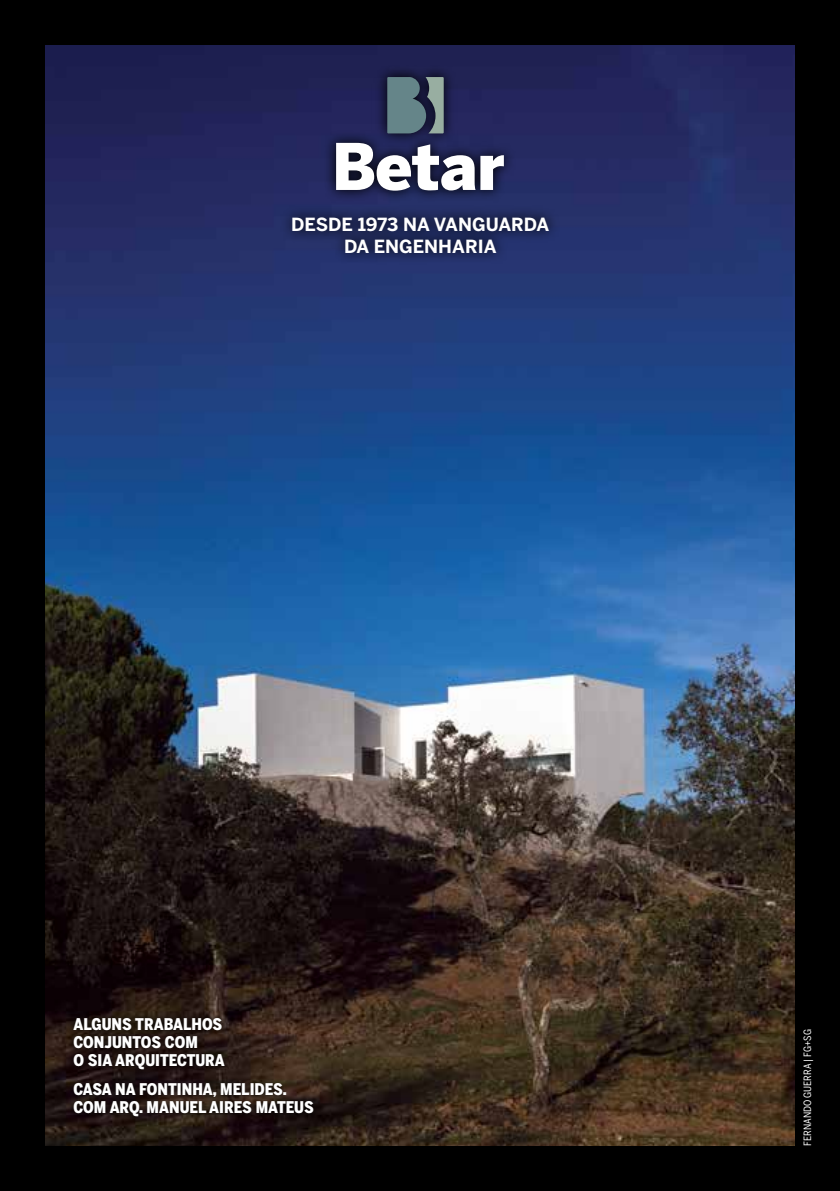
<style>
.page{position:relative;width:840px;height:1191px;background:#fff}
.page>*{position:absolute;margin:0;border:0;box-sizing:border-box;transform-origin:0 0}
.t1{font:700 18px/22px "Benton Sans";color:#fff}
.t2{font:900 16px/18px "Benton Sans Cond";color:#fff}
.t3{font:10px "Benton Sans Cond";color:#fff}
</style>
<div class="page">
<div style="left:0;top:0;width:839px;height:1191px;background:#000"></div>
<img style="left:45px;top:45px;width:749px;height:1100px">
<svg style="left:280px;top:206px;width:279px;height:59px;background:#1f295a"></svg>
<svg style="left:324px;top:65px;width:191px;height:138px;background:#222558"></svg>
<svg style="left:387px;top:77px;width:56px;height:56px;background:#5f777d"></svg>
<svg style="left:336px;top:143px;width:167px;height:48px;background:#989aaa"></svg>
<svg style="left:67px;top:1012px;width:252px;height:110px;background:#241712"></svg>
<p class="t1" style="left:291px;top:213px;width:13px">DESDE</p>
<p class="t1" style="left:344px;top:213px;width:116px;text-indent:14px">1973 NA VANGUARDA<br>DA ENGENHARIA</p>
<p class="t2" style="left:73px;top:1015px;width:153px">ALGUNS TRABALHOS<br>CONJUNTOS COM<br>O SIA ARQUITECTURA</p>
<p class="t2" style="left:73px;top:1080px;width:242px">CASA NA FONTINHA, MELIDES.<br>COM ARQ. MANUEL AIRES MATEUS</p>
<p class="t3" style="left:801px;top:1145px;width:117px;rotate:-90deg">Fernando Guerra | FG+SG</p>
</div>
